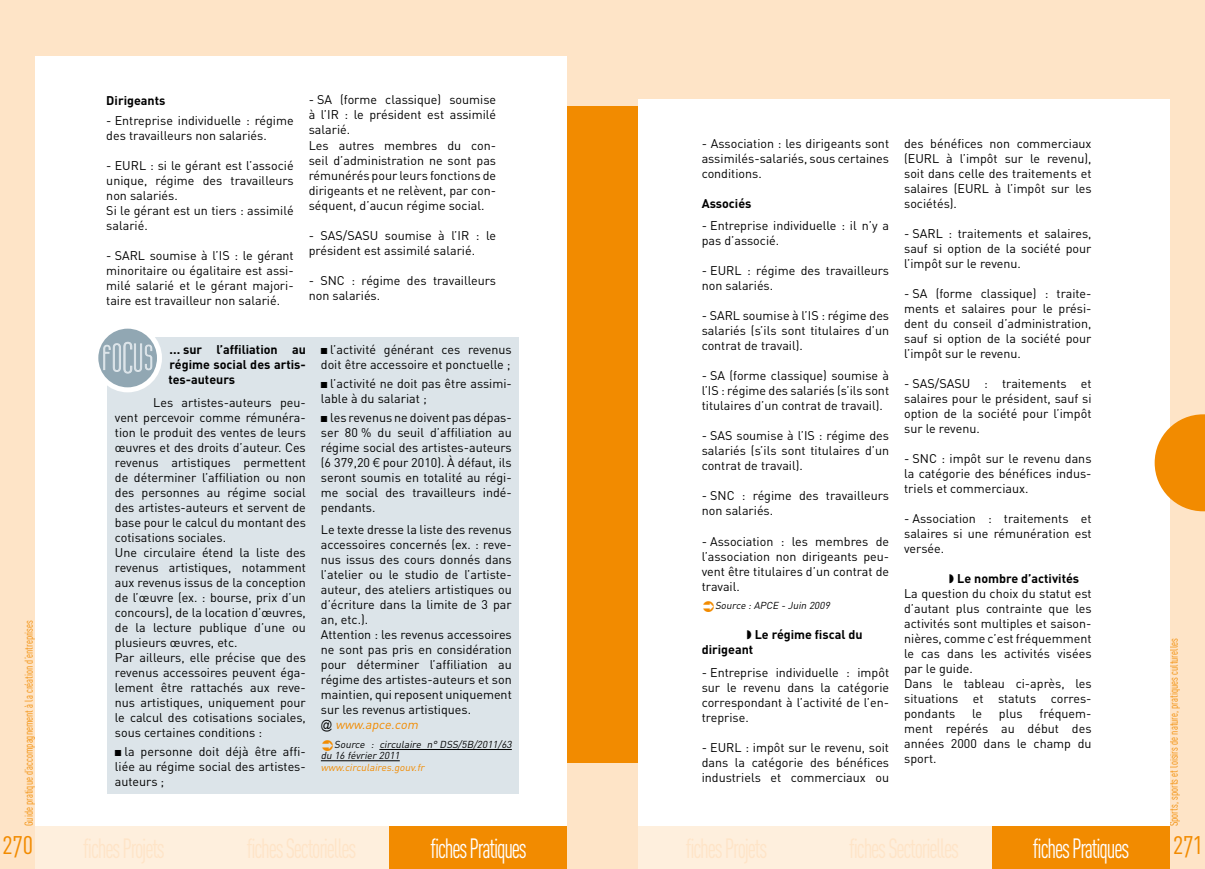
<style>
.page{position:relative;width:1205px;height:869px;background:#fff}
.page>*{position:absolute;margin:0;border:0;box-sizing:border-box;transform-origin:0 0}
.t1{font:30px "DIN Cond Regular Alternate";color:#f28b00}
.t2{font:27.5px "DIN Cond Regular Alternate";letter-spacing:-.05em;color:#fee4c7;scale:.85 1}
.t3{font:27.5px "DIN Cond Regular Alternate";letter-spacing:-.05em;color:#fff;scale:.85 1}
.t4{font:12.5px/15px "DIN";color:#000;text-align:justify}
.t5{font:700 12.5px/15px "DIN";color:#000;text-align:justify}
.t6{font:11.25px "DIN Cond Regular Alternate";color:#f28b00}
.t7{font:italic 10px/11.2px "DIN";color:#000}
.t8{font:italic 10px "DIN";color:#f28b00}
.s1{font-family:"Helvetica Neue";font-weight:300}
.s2{font-family:"Gill Sans"}
.s3{font-style:italic;color:#f28b00}
</style>
<div class="page">
<div style="left:0;top:0;width:602px;height:868px;background:#fee4c7"></div>
<div style="left:567px;top:106px;width:35px;height:656px;background:#f28b00"></div>
<div style="left:35px;top:56px;width:532px;height:770px;background:#fff"></div>
<div style="left:35px;top:826px;width:178px;height:42px;background:#feefdd"></div>
<div style="left:213px;top:826px;width:177px;height:42px;background:#feefdd"></div>
<div style="left:390px;top:826px;width:177px;height:42px;background:#f28b00"></div>
<div style="left:108px;top:336px;width:411px;height:457px;background:#dce4e9"></div>
<hr style="left:379px;top:748px;width:133px;height:1px;background:#000">
<hr style="left:321px;top:760px;width:79px;height:1px;background:#000">
<svg style="left:96px;top:326px;width:63px;height:63px"></svg>
<div style="left:93px;top:323px;width:69px;height:69px;border:5px solid #fff;border-radius:50%"></div>
<svg style="left:103px;top:341px;width:49px;height:32px"></svg>
<div style="left:602px;top:0;width:603px;height:868px;background:#fee4c7"></div>
<div style="left:602px;top:106px;width:36px;height:656px;background:#f28b00"></div>
<div style="left:638px;top:99px;width:531px;height:727px;background:#fff"></div>
<svg style="left:1154px;top:414px;width:51px;height:97px"></svg>
<div style="left:638px;top:826px;width:177px;height:42px;background:#feefdd"></div>
<div style="left:815px;top:826px;width:177px;height:42px;background:#feefdd"></div>
<div style="left:992px;top:826px;width:177px;height:42px;background:#f28b00"></div>
<p class="t5" style="left:106px;top:92px;width:61px">Dirigeants</p>
<p class="t4" style="left:106px;top:112px;width:189px">- Entreprise individuelle : régime des travailleurs non salariés.</p>
<p class="t4" style="left:106px;top:157px;width:189px;text-align:left">- EURL : si le gérant est l’associé unique, régime des travailleurs non salariés.<br>Si le gérant est un tiers : assimilé salarié.</p>
<p class="t4" style="left:106px;top:247px;width:189px">- SARL soumise à l’IS : le gérant minoritaire ou égalitaire est assi&shy;milé salarié et le gérant majori&shy;taire est travailleur non salarié.</p>
<p class="t4" style="left:309px;top:92px;width:189px;text-align:left">- SA (forme classique) soumise à l’IR : le président est assimilé salarié.<br>Les autres membres du con&shy;seil d’administration ne sont pas rémunérés pour leurs fonctions de dirigeants et ne relèvent, par con&shy;séquent, d’aucun régime social.</p>
<p class="t4" style="left:309px;top:227px;width:189px">- SAS/SASU soumise à l’IR : le président est assimilé salarié.</p>
<p class="t4" style="left:309px;top:272px;width:189px">- SNC : régime des travailleurs non salariés.</p>
<p class="t4" style="left:321px;top:341px;width:192px">■ l’activité générant ces revenus doit être accessoire et ponctuelle ;</p>
<p class="t4" style="left:321px;top:375px;width:192px">■ l’activité ne doit pas être assimi&shy;lable à du salariat ;</p>
<p class="t4" style="left:321px;top:409px;width:192px">■ les revenus ne doivent pas dépas&shy;ser 80 % du seuil d’affiliation au régime social des artistes-auteurs (6 379,20 <span class="s1">€</span> pour 2010). À défaut, ils seront soumis en totalité au régi&shy;me social des travailleurs indé&shy;pendants.</p>
<p class="t4" style="left:321px;top:521px;width:192px;text-align:left">Le texte dresse la liste des revenus accessoires concernés (ex. : reve&shy;nus issus des cours donnés dans l’atelier ou le studio de l’artiste&shy;auteur, des ateliers artistiques ou d’écriture dans la limite de 3 par an, etc.).<br>Attention : les revenus accessoires ne sont pas pris en considération pour déterminer l’affiliation au régime des artistes-auteurs et son maintien, qui reposent uniquement sur les revenus artistiques.<br><span class="s2">@</span> <span class="s3">www.apce.com</span></p>
<p class="t7" style="left:321px;top:738px;width:195px;text-indent:13px">Source : circulaire n° DSS/5B/2011/63 du 16 février 2011</p>
<p class="t8" style="left:321px;top:760px;width:107px">www.circulaires.gouv.fr</p>
<p class="t5" style="left:168px;top:341px;width:139px">... sur l’affiliation au régime social des artis&shy;tes-auteurs</p>
<p class="t4" style="left:115px;top:394px;width:192px;text-align:left;text-indent:38px">Les artistes-auteurs peu&shy;vent percevoir comme rémunéra&shy;tion le produit des ventes de leurs œuvres et des droits d’auteur. Ces revenus artistiques permettent de déterminer l’affiliation ou non des personnes au régime social des artistes-auteurs et servent de base pour le calcul du montant des cotisations sociales.<br>Une circulaire étend la liste des revenus artistiques, notamment aux revenus issus de la conception de l’œuvre (ex. : bourse, prix d’un concours), de la location d’œuvres, de la lecture publique d’une ou plusieurs œuvres, etc.<br>Par ailleurs, elle précise que des revenus accessoires peuvent éga&shy;lement être rattachés aux reve&shy;nus artistiques, uniquement pour le calcul des cotisations sociales, sous certaines conditions :</p>
<p class="t4" style="left:115px;top:743px;width:192px">■ la personne doit déjà être affi&shy;liée au régime social des artistes&shy;auteurs ;</p>
<p class="t6" style="left:22px;top:825px;width:207px;rotate:-90deg">Guide pratique d’accompagnement à la création d’entreprises</p>
<h1 class="t1" style="left:3px;top:825px;width:32px">270</h1>
<h2 class="t2" style="left:83px;top:831px;width:97px">fiches Projets</h2>
<h2 class="t2" style="left:247px;top:831px;width:130px">fiches Sectorielles</h2>
<h2 class="t3" style="left:430px;top:831px;width:115px">fiches Pratiques</h2>
<p class="t4" style="left:702px;top:135px;width:189px">- Association : les dirigeants sont assimilés-salariés, sous certaines conditions.</p>
<p class="t5" style="left:702px;top:195px;width:51px">Associés</p>
<p class="t4" style="left:702px;top:218px;width:189px">- Entreprise individuelle : il n’y a pas d’associé.</p>
<p class="t4" style="left:702px;top:263px;width:189px">- EURL : régime des travailleurs non salariés.</p>
<p class="t4" style="left:702px;top:308px;width:189px">- SARL soumise à l’IS : régime des salariés (s’ils sont titulaires d’un contrat de travail).</p>
<p class="t4" style="left:702px;top:368px;width:189px">- SA (forme classique) soumise à l’IS : régime des salariés (s’ils sont titulaires d’un contrat de travail).</p>
<p class="t4" style="left:702px;top:428px;width:189px">- SAS soumise à l’IS : régime des salariés (s’ils sont titulaires d’un contrat de travail).</p>
<p class="t4" style="left:702px;top:488px;width:189px">- SNC : régime des travailleurs non salariés.</p>
<p class="t4" style="left:702px;top:533px;width:189px">- Association : les membres de l’association non dirigeants peu&shy;vent être titulaires d’un contrat de travail.</p>
<p class="t7" style="left:715px;top:599px;width:118px">Source : APCE - Juin 2009</p>
<p class="t5" style="left:755px;top:626px;width:109px">Le régime fiscal du</p>
<p class="t5" style="left:702px;top:641px;width:53px">dirigeant</p>
<p class="t4" style="left:702px;top:664px;width:189px">- Entreprise individuelle : impôt sur le revenu dans la catégorie correspondant à l’activité de l’en&shy;treprise.</p>
<p class="t4" style="left:702px;top:739px;width:189px">- EURL : impôt sur le revenu, soit dans la catégorie des bénéfices industriels et commerciaux ou</p>
<p class="t4" style="left:904px;top:135px;width:189px">des bénéfices non commerciaux (EURL à l’impôt sur le revenu), soit dans celle des traitements et salaires (EURL à l’impôt sur les sociétés).</p>
<p class="t4" style="left:904px;top:225px;width:189px">- SARL : traitements et salaires, sauf si option de la société pour l’impôt sur le revenu.</p>
<p class="t4" style="left:904px;top:285px;width:189px">- SA (forme classique) : traite&shy;ments et salaires pour le prési&shy;dent du conseil d’administration, sauf si option de la société pour l’impôt sur le revenu.</p>
<p class="t4" style="left:904px;top:375px;width:189px">- SAS/SASU : traitements et salaires pour le président, sauf si option de la société pour l’impôt sur le revenu.</p>
<p class="t4" style="left:904px;top:450px;width:189px">- SNC : impôt sur le revenu dans la catégorie des bénéfices indus&shy;triels et commerciaux.</p>
<p class="t4" style="left:904px;top:510px;width:189px">- Association : traitements et salaires si une rémunération est versée.</p>
<p class="t5" style="left:957px;top:570px;width:123px">Le nombre d’activités</p>
<p class="t4" style="left:904px;top:585px;width:189px;text-align:left">La question du choix du statut est d’autant plus contrainte que les activités sont multiples et saison&shy;nières, comme c’est fréquemment le cas dans les activités visées par le guide.<br>Dans le tableau ci-après, les situations et statuts corres&shy;pondants</p>
<p class="t4" style="left:904px;top:705px;width:189px;text-indent:135px">fréquem&shy;ment repérés au début des années 2000 dans le champ du sport.</p>
<p class="t4" style="left:972px;top:705px;width:12px">le</p>
<p class="t4" style="left:999px;top:705px;width:25px">plus</p>
<p class="t6" style="left:1167px;top:825px;width:189px;rotate:-90deg">Sports, sports et loisirs de nature, pratiques culturelles</p>
<h2 class="t2" style="left:686px;top:831px;width:97px">fiches Projets</h2>
<h2 class="t2" style="left:849px;top:831px;width:130px">fiches Sectorielles</h2>
<h2 class="t3" style="left:1033px;top:831px;width:115px">fiches Pratiques</h2>
<h1 class="t1" style="left:1173px;top:825px;width:31px">271</h1>
</div>
